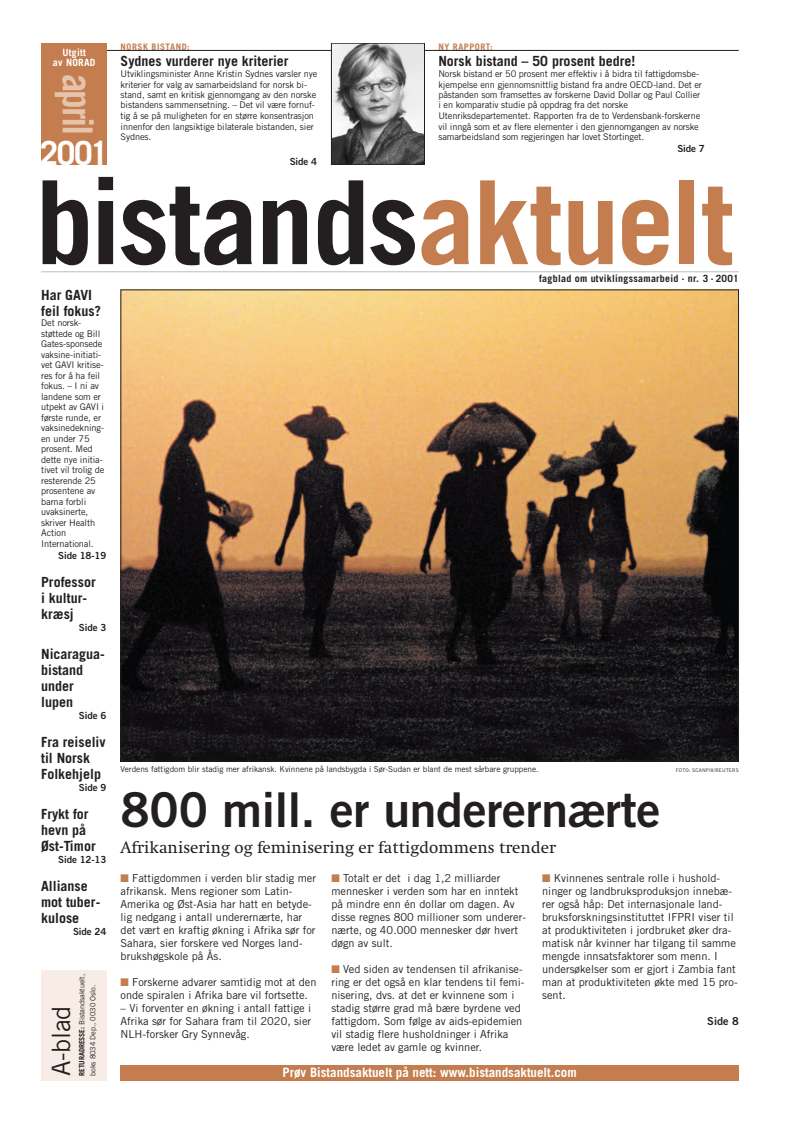
<style>
.page{position:relative;width:794px;height:1134px;background:#fff}
.page>*{position:absolute;margin:0;border:0;box-sizing:border-box;transform-origin:0 0}
.t1{font:700 116px "Trade Gothic";color:#231f20}
.t2{font:48px "Trade Gothic Bold Two";color:#231f20}
.t3{font:700 41.3px "Trade Gothic";color:#e5c4ab;scale:.9 1}
.t4{font:700 33.3px "Trade Gothic";color:#fff}
.t5{font:25.3px "Trade Gothic";color:#231f20}
.t6{font:17px "Swift POW";color:#231f20}
.t7{font:700 14px/16px "Trade Gothic";color:#231f20}
.t8{font:700 13px "Trade Gothic";color:#fff}
.t9{font:11px/13px "Trade Gothic";color:#231f20}
.t10{font:11px "Trade Gothic Bold Two";color:#231f20}
.t11{font:700 10px "Trade Gothic";color:#231f20}
.t12{font:700 10px/10px "Trade Gothic";letter-spacing:.03em;color:#fff;text-align:center}
.t13{font:9.8px "Trade Gothic Bold Two";color:#231f20}
.t14{font:9.2px/10.5px "Trade Gothic";letter-spacing:-.01em;color:#231f20}
.t15{font:700 9px "Trade Gothic";letter-spacing:.055em;color:#c37d4f}
.t16{font:8.2px "Trade Gothic";color:#231f20}
.t17{font:7.4px/11.1px "Trade Gothic";letter-spacing:-.01em;color:#231f20}
.t18{font:5px "Trade Gothic";letter-spacing:.035em;color:#231f20}
.s1{color:#c37d4f}
.s2{font-weight:700}
</style>
<div class="page">
<hr style="left:41px;top:271px;width:697px;height:1px;background:#bcbdc0">
<div style="left:41px;top:970px;width:65px;height:110px;background:#f7ede6"></div>
<hr style="left:41px;top:50px;width:697px;height:1px;background:#231f20">
<div style="left:121px;top:1065px;width:617px;height:15px;background:#c37d4f"></div>
<div style="left:42px;top:43px;width:65px;height:122px;background:#c37d4f"></div>
<img style="left:333px;top:45px;width:90px;height:118px">
<div style="left:331px;top:43px;width:94px;height:122px;border:1px solid #231f20"></div>
<img style="left:123px;top:292px;width:614px;height:467px">
<p class="t12" style="left:53px;top:48px;width:44px">Utgitt<br>av NORAD</p>
<h3 class="t3" style="left:93px;top:74px;width:70px;rotate:90deg">april</h3>
<h3 class="t4" style="left:40px;top:140px;width:70px">2001</h3>
<p class="t15" style="left:121px;top:44px;width:71px">NORSK BISTAND:</p>
<p class="t7" style="left:121px;top:55px;width:169px">Sydnes vurderer nye kriterier</p>
<p class="t14" style="left:121px;top:69px;width:198px">Utviklingsminister Anne Kristin Sydnes varsler nye kriterier for valg av samarbeidsland for norsk bi&shy;stand, samt en kritisk gjennomgang av den norske bistandens sammensetning. – Det vil være fornuf&shy;tig å se på muligheten for en større konsentrasjon innenfor den langsiktige bilaterale bistanden, sier Sydnes.</p>
<p class="t13" style="left:290px;top:158px;width:29px">Side 4</p>
<p class="t15" style="left:438px;top:44px;width:56px">NY RAPPORT:</p>
<p class="t7" style="left:438px;top:55px;width:198px">Norsk bistand – 50 prosent bedre!</p>
<p class="t14" style="left:438px;top:69px;width:265px">Norsk bistand er 50 prosent mer effektiv i å bidra til fattigdomsbe&shy;kjempelse enn gjennomsnittlig bistand fra andre OECD-land. Det er påstanden som framsettes av forskerne David Dollar og Paul Collier i en komparativ studie på oppdrag fra det norske Utenriksdepartementet. Rapporten fra de to Verdensbank-forskerne vil inngå som et av flere elementer i den gjennomgangen av norske samarbeidsland som regjeringen har lovet Stortinget.</p>
<p class="t13" style="left:677px;top:145px;width:29px">Side 7</p>
<h1 class="t1" style="left:36px;top:180px;width:699px">bistands<span class="s1">aktuelt</span></h1>
<p class="t11" style="left:539px;top:274px;width:201px">fagblad om utviklingssamarbeid . nr. 3 . 2001</p>
<p class="t7" style="left:41px;top:288px;width:61px">Har GAVI feil fokus?</p>
<p class="t14" style="left:41px;top:319px;width:65px">Det norsk&shy;støttede og Bill<br>Gates-sponsede vaksine-initiati&shy;vet GAVI kritise&shy;res for å ha feil fokus. – I ni av landene som er utpekt av GAVI i første runde, er vaksinedekning&shy;en under 75 prosent. Med dette nye initia&shy;tivet vil trolig de resterende 25 prosentene av barna forbli uvaksinerte, skriver Health<br>Action<br>International.</p>
<p class="t13" style="left:58px;top:552px;width:50px">Side 18-19</p>
<p class="t7" style="left:41px;top:575px;width:56px">Professor i kultur&shy;kræsj</p>
<p class="t13" style="left:79px;top:624px;width:29px">Side 3</p>
<p class="t7" style="left:41px;top:647px;width:65px">Nicaragua&shy;bistand under lupen</p>
<p class="t13" style="left:79px;top:712px;width:29px">Side 6</p>
<p class="t7" style="left:41px;top:735px;width:66px">Fra reiseliv til Norsk<br>Folkehjelp</p>
<p class="t13" style="left:79px;top:784px;width:29px">Side 9</p>
<p class="t7" style="left:41px;top:807px;width:56px">Frykt for hevn på<br>Øst-Timor</p>
<p class="t13" style="left:58px;top:856px;width:50px">Side 12-13</p>
<p class="t7" style="left:41px;top:879px;width:61px">Allianse mot tuber&shy;kulose</p>
<p class="t13" style="left:73px;top:928px;width:35px">Side 24</p>
<p class="t16" style="left:121px;top:766px;width:420px">Verdens fattigdom blir stadig mer afrikansk. Kvinnene på landsbygda i Sør-Sudan er blant de mest sårbare gruppene.</p>
<p class="t18" style="left:676px;top:768px;width:64px">FOTO: SCANPIX/REUTERS</p>
<h2 class="t2" style="left:121px;top:792px;width:541px">800 mill. er underernærte</h2>
<h3 class="t6" style="left:121px;top:837px;width:437px">Afrikanisering og feminisering er fattigdommens trender</h3>
<p class="t9" style="left:121px;top:872px;width:197px"><span class="s1">■</span> Fattigdommen i verden blir stadig mer afrikansk. Mens regioner som Latin-Amerika og Øst-Asia har hatt en betyde&shy;lig nedgang i antall underernærte, har det vært en kraftig økning i Afrika sør for Sahara, sier forskere ved Norges land&shy;brukshøgskole på Ås.</p>
<p class="t9" style="left:121px;top:976px;width:197px"><span class="s1">■</span> Forskerne advarer samtidig mot at den onde spiralen i Afrika bare vil fortsette.</p>
<p class="t9" style="left:121px;top:1002px;width:192px;text-align:justify">– Vi forventer en økning i antall fattige i Afrika sør for Sahara fram til 2020, sier NLH-forsker Gry Synnevåg.</p>
<p class="t9" style="left:331px;top:872px;width:196px"><span class="s1">■</span> Totalt er det i dag 1,2 milliarder mennesker i verden som har en inntekt på mindre enn én dollar om dagen. Av disse regnes 800 millioner som underer&shy;nærte, og 40.000 mennesker dør hvert døgn av sult.</p>
<p class="t9" style="left:331px;top:963px;width:195px"><span class="s1">■</span> Ved siden av tendensen til afrikanise&shy;ring er det også en klar tendens til femi&shy;nisering, dvs. at det er kvinnene som i stadig større grad må bære byrdene ved fattigdom. Som følge av aids-epidemien vil stadig flere husholdninger i Afrika være ledet av gamle og kvinner.</p>
<p class="t9" style="left:542px;top:872px;width:197px"><span class="s1">■</span> Kvinnenes sentrale rolle i hushold&shy;ninger og landbruksproduksjon innebæ&shy;rer også håp: Det internasjonale land&shy;bruksforskningsinstituttet IFPRI viser til at produktiviteten i jordbruket øker dra&shy;matisk når kvinner har tilgang til samme mengde innsatsfaktorer som menn. I undersøkelser som er gjort i Zambia fant man at produktiviteten økte med 15 pro&shy;sent.</p>
<p class="t10" style="left:707px;top:1017px;width:33px">Side 8</p>
<p class="t17" style="left:77px;top:1076px;width:103px;rotate:-90deg"><span class="s2">RETURADRESSE:</span> Bistandsaktuelt, boks 8034 Dep., 0030 Oslo.</p>
<h3 class="t5" style="left:52px;top:1076px;width:72px;rotate:-90deg">A-blad</h3>
<p class="t8" style="left:282px;top:1068px;width:296px">Prøv Bistandsaktuelt på nett: www.bistandsaktuelt.com</p>
</div>
